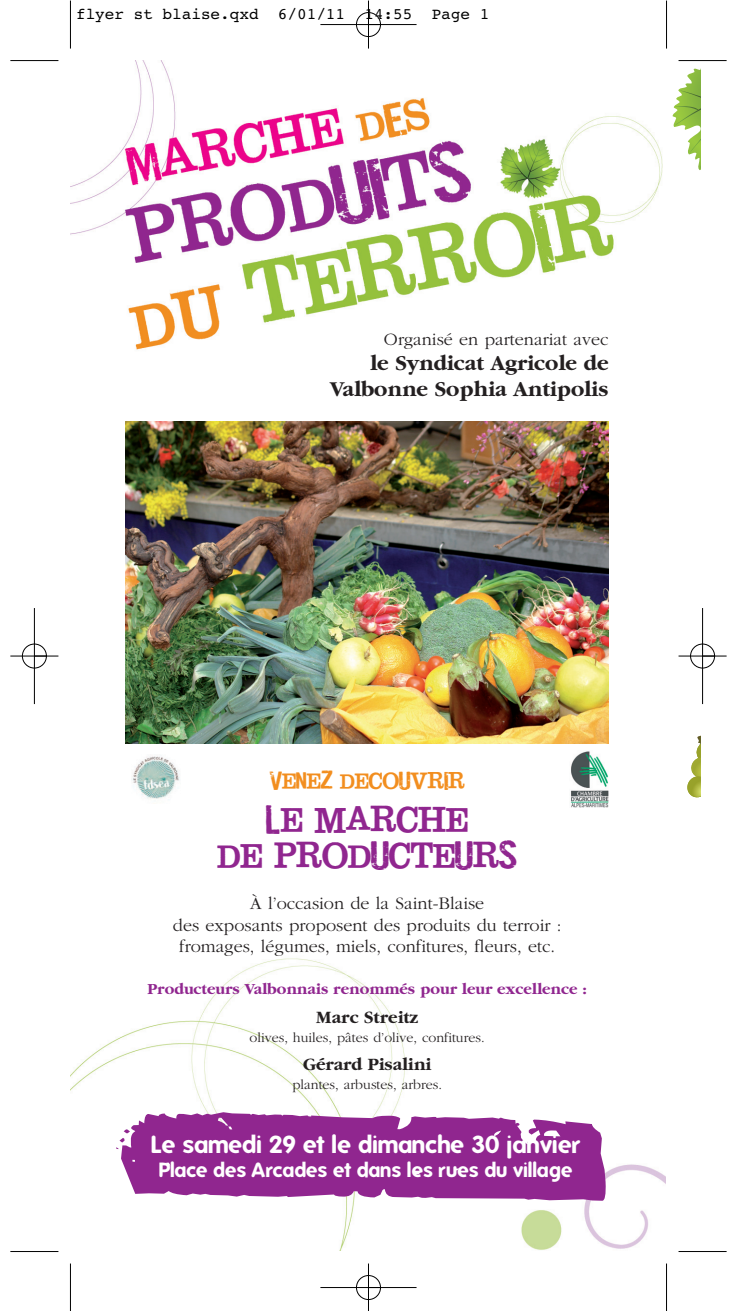
<style>
.page{position:relative;width:738px;height:1311px;background:#fff}
.page>*{position:absolute;margin:0;border:0;box-sizing:border-box;transform-origin:0 0}
.t1{font:700 24px "Folks";color:#fff}
.t2{font:700 22px/26.4px "Garamond";color:#231f20;text-align:right}
.t3{font:22px/36px "jailb Ir D Jen NA";color:#90268f;text-align:center}
.t4{font:700 20px "Folks";color:#fff}
.t5{font:300 18px/21.6px "Garamond";color:#231f20;text-align:center}
.t6{font:700 18px "Garamond";color:#231f20}
.t7{font:700 16px "Garamond";color:#90268f}
.t8{font:16px "Courier";color:#000}
.t9{font:300 14px "Garamond";color:#231f20}
.t10{font:14px "jailb Ir D Jen NA";color:#f28e1f}
</style>
<div class="page">
<img style="left:71px;top:61px;width:593px;height:1189px">
<svg style="left:116px;top:1112px;width:489px;height:88px;background:#9f449e"></svg>
<img style="left:126px;top:421px;width:482px;height:322px">
<svg style="left:672px;top:61px;width:28px;height:109px"></svg>
<svg style="left:687px;top:735px;width:14px;height:63px"></svg>
<img style="left:131px;top:754px;width:49px;height:49px">
<img style="left:569px;top:750px;width:40px;height:57px">
<hr style="left:70px;top:1px;width:1px;height:48px;background:#000">
<hr style="left:10px;top:60px;width:48px;height:1px;background:#000">
<hr style="left:665px;top:1px;width:1px;height:48px;background:#000">
<hr style="left:678px;top:60px;width:48px;height:1px;background:#000">
<hr style="left:70px;top:1263px;width:1px;height:48px;background:#000">
<hr style="left:10px;top:1251px;width:48px;height:1px;background:#000">
<hr style="left:665px;top:1263px;width:1px;height:48px;background:#000">
<hr style="left:678px;top:1251px;width:48px;height:1px;background:#000">
<div style="left:356px;top:1275px;width:24px;height:25px;border:1px solid #fff;border-radius:50%"></div>
<div style="left:22px;top:643px;width:25px;height:25px;border:1px solid #fff;border-radius:50%"></div>
<div style="left:689px;top:643px;width:25px;height:25px;border:1px solid #fff;border-radius:50%"></div>
<hr style="left:320px;top:24px;width:96px;height:1px;background:#000">
<hr style="left:320px;top:1287px;width:96px;height:1px;background:#000">
<hr style="left:34px;top:608px;width:1px;height:96px;background:#000">
<hr style="left:701px;top:608px;width:1px;height:96px;background:#000">
<hr style="left:368px;top:1px;width:1px;height:48px;background:#000">
<hr style="left:368px;top:1263px;width:1px;height:48px;background:#000">
<hr style="left:10px;top:655px;width:48px;height:1px;background:#000">
<hr style="left:678px;top:655px;width:48px;height:1px;background:#000">
<div style="left:356px;top:12px;width:24px;height:25px;border:1px solid #000;border-radius:50%"></div>
<div style="left:356px;top:1275px;width:24px;height:24px;border:1px solid #000;border-radius:50%"></div>
<div style="left:22px;top:644px;width:25px;height:24px;border:1px solid #000;border-radius:50%"></div>
<div style="left:689px;top:644px;width:25px;height:24px;border:1px solid #000;border-radius:50%"></div>
<p class="t8" style="left:76px;top:8px;width:414px">flyer st blaise.qxd 6/01/11 14:55 Page 1</p>
<p class="t5" style="left:383px;top:330px;width:226px">Organisé en partenariat avec</p>
<p class="t2" style="left:330px;top:351px;width:280px">le Syndicat Agricole de<br>Valbonne Sophia Antipolis</p>
<p class="t10" style="left:269px;top:777px;width:196px">Venez decouvrir</p>
<p class="t3" style="left:217px;top:808px;width:301px">le marche<br>de producteurs</p>
<p class="t5" style="left:173px;top:894px;width:390px">À l’occasion de la Saint-Blaise<br>des exposants proposent des produits du terroir : fromages, légumes, miels, confitures, fleurs, etc.</p>
<p class="t7" style="left:147px;top:982px;width:440px">Producteurs Valbonnais renommés pour leur excellence :</p>
<p class="t6" style="left:316px;top:1010px;width:103px">Marc Streitz</p>
<p class="t9" style="left:249px;top:1031px;width:236px">olives, huiles, pâtes d’olive, confitures.</p>
<p class="t6" style="left:303px;top:1057px;width:130px">Gérard Pisalini</p>
<p class="t9" style="left:292px;top:1079px;width:151px">plantes, arbustes, arbres.</p>
<h1 class="t1" style="left:151px;top:1134px;width:430px">Le samedi 29 et le dimanche 30 janvier</h1>
<p class="t4" style="left:159px;top:1161px;width:414px">Place des Arcades et dans les rues du village</p>
</div>
